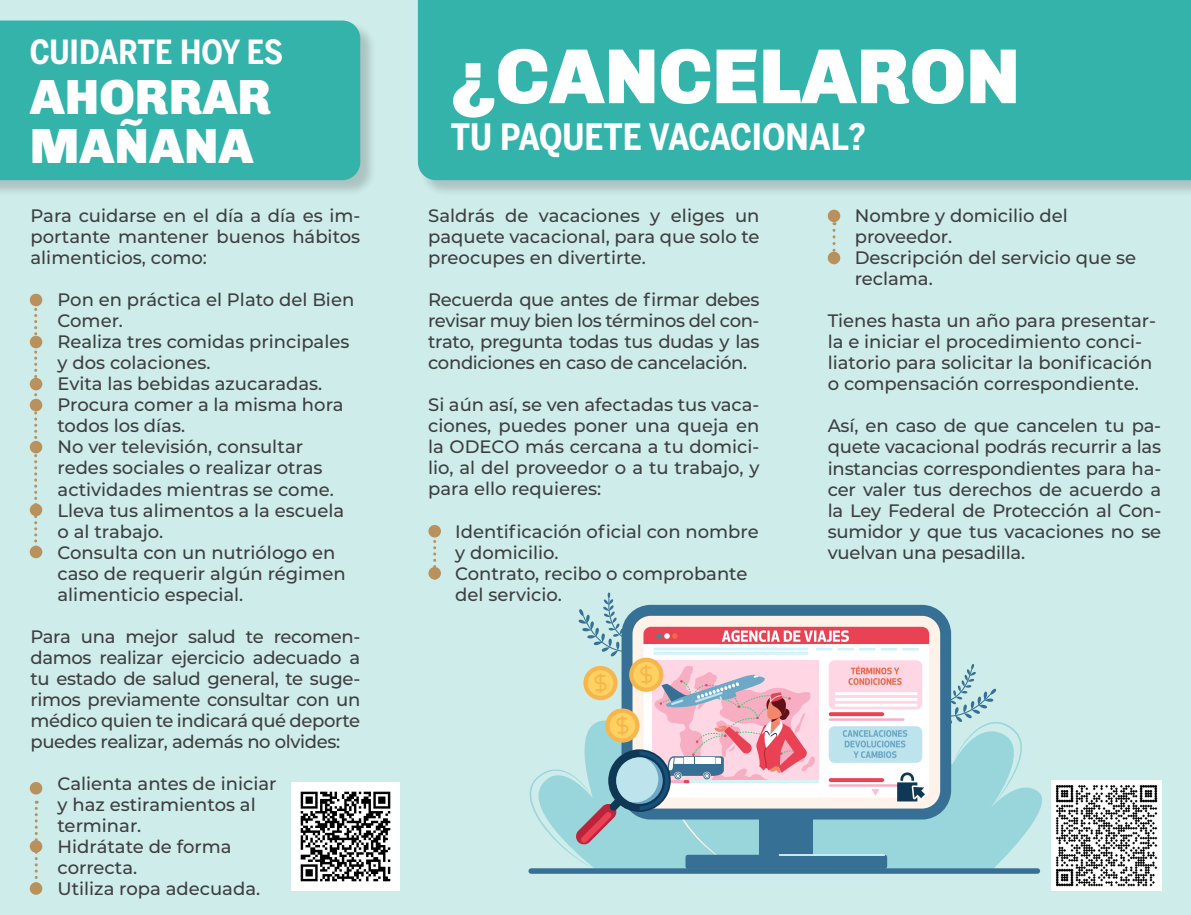
<style>
.page{position:relative;width:1191px;height:915px;background:#fff}
.page>*{position:absolute;margin:0;border:0;box-sizing:border-box;transform-origin:0 0}
.t1{font:900 78px "Chivo";color:#fff}
.t2{font:900 49.5px/49.5px "Chivo";color:#fff}
.t3{font:700 36px "Benton Sans Cond";color:#fff}
.t4{font:700 33px "Benton Sans Cond";letter-spacing:-.005em;color:#fff}
.t5{font:500 18px/21px "Montserrat";color:#3e3e3f}
</style>
<div class="page">
<div style="left:0;top:0;width:1191px;height:914px;background:#cdecea"></div>
<div style="left:418px;top:0;width:773px;height:197px;background:#231f20;opacity:.25"></div>
<div style="left:418px;top:0;width:773px;height:180px;background:#33b3aa"></div>
<div style="left:0;top:21px;width:377px;height:176px;background:#231f20;opacity:.25"></div>
<div style="left:0;top:21px;width:360px;height:159px;background:#33b3aa"></div>
<div style="left:30px;top:781px;width:12px;height:13px;background:#b9915d;border-radius:50%"></div>
<svg style="left:30px;top:839px;width:12px;height:13px"></svg>
<div style="left:30px;top:881px;width:12px;height:13px;background:#b9915d;border-radius:50%"></div>
<div style="left:30px;top:503px;width:12px;height:13px;background:#b9915d;border-radius:50%"></div>
<div style="left:30px;top:545px;width:12px;height:13px;background:#b9915d;border-radius:50%"></div>
<svg style="left:35px;top:800px;width:3px;height:83px"></svg>
<div style="left:30px;top:293px;width:12px;height:13px;background:#b9915d;border-radius:50%"></div>
<div style="left:30px;top:335px;width:12px;height:13px;background:#b9915d;border-radius:50%"></div>
<div style="left:30px;top:377px;width:12px;height:13px;background:#b9915d;border-radius:50%"></div>
<div style="left:30px;top:398px;width:12px;height:13px;background:#b9915d;border-radius:50%"></div>
<div style="left:30px;top:440px;width:12px;height:13px;background:#b9915d;border-radius:50%"></div>
<svg style="left:34px;top:306px;width:3px;height:240px"></svg>
<svg style="left:433px;top:537px;width:3px;height:29px"></svg>
<svg style="left:832px;top:222px;width:3px;height:29px"></svg>
<div style="left:428px;top:524px;width:13px;height:13px;background:#b9915d;border-radius:50%"></div>
<div style="left:428px;top:566px;width:13px;height:13px;background:#b9915d;border-radius:50%"></div>
<div style="left:827px;top:209px;width:13px;height:13px;background:#b9915d;border-radius:50%"></div>
<div style="left:827px;top:251px;width:13px;height:13px;background:#b9915d;border-radius:50%"></div>
<svg style="left:925px;top:787px;width:117px;height:81px;fill:#99d6db"></svg>
<svg style="left:945px;top:663px;width:77px;height:145px"></svg>
<div style="left:621px;top:604px;width:330px;height:215px;background:#367094;border-radius:29px"></div>
<div style="left:632px;top:615px;width:308px;height:193px;background:#fff2e8;border-radius:18px"></div>
<svg style="left:643px;top:644px;width:286px;height:153px;background:#fcfdfd"></svg>
<hr style="left:815px;top:647px;width:17px;height:3px;background:#d1f2f7">
<hr style="left:837px;top:647px;width:17px;height:3px;background:#d1f2f7">
<hr style="left:859px;top:647px;width:16px;height:3px;background:#d1f2f7">
<hr style="left:880px;top:647px;width:17px;height:3px;background:#d1f2f7">
<hr style="left:902px;top:647px;width:17px;height:3px;background:#d1f2f7">
<svg style="left:578px;top:592px;width:54px;height:65px"></svg>
<div style="left:528px;top:868px;width:512px;height:5px;background:#367094;border-radius:3px"></div>
<div style="left:652px;top:660px;width:166px;height:119px;background:#ffd6e3"></div>
<div style="left:828px;top:660px;width:94px;height:49px;background:#ffd6e3;border-radius:6px"></div>
<svg style="left:643px;top:626px;width:286px;height:18px;background:#eb6775"></svg>
<svg style="left:629px;top:657px;width:34px;height:34px"></svg>
<svg style="left:633px;top:661px;width:26px;height:26px"></svg>
<hr style="left:645px;top:664px;width:2px;height:20px;background:#f7b54d">
<svg style="left:529px;top:665px;width:396px;height:203px"></svg>
<hr style="left:621px;top:715px;width:2px;height:20px;background:#f7b54d">
<hr style="left:653px;top:647px;width:155px;height:3px;background:#d1f2f7">
<hr style="left:653px;top:651px;width:155px;height:3px;background:#d1f2f7">
<img style="left:292px;top:782px;width:108px;height:108px">
<img style="left:1051px;top:780px;width:110px;height:110px">
<h3 class="t4" style="left:30px;top:33px;width:255px">CUIDARTE HOY ES</h3>
<h2 class="t2" style="left:30px;top:70px;width:243px">AHORRAR<br>MAÑANA</h2>
<p class="t5" style="left:31px;top:204px;width:331px;text-align:justify">Para cuidarse en el día a día es im&shy;portante mantener buenos hábitos alimenticios, como:</p>
<p class="t5" style="left:58px;top:288px;width:298px;text-indent:-24px">• Pon en práctica el Plato del Bien<br>Comer.</p>
<p class="t5" style="left:58px;top:330px;width:293px;text-indent:-24px">• Realiza tres comidas principales y dos colaciones.</p>
<p class="t5" style="left:34px;top:372px;width:290px">• Evita las bebidas azucaradas.</p>
<p class="t5" style="left:58px;top:393px;width:288px;text-indent:-24px">• Procura comer a la misma hora todos los días.</p>
<p class="t5" style="left:58px;top:435px;width:278px;text-indent:-24px">• No ver televisión, consultar redes sociales o realizar otras actividades mientras se come.</p>
<p class="t5" style="left:58px;top:498px;width:288px;text-indent:-24px">• Lleva tus alimentos a la escuela o al trabajo.</p>
<p class="t5" style="left:58px;top:540px;width:290px;text-indent:-24px">• Consulta con un nutriólogo en caso de requerir algún régimen alimenticio especial.</p>
<p class="t5" style="left:31px;top:624px;width:331px;text-align:justify">Para una mejor salud te recomen&shy;damos realizar ejercicio adecuado a tu estado de salud general, te suge&shy;rimos previamente consultar con un médico quien te indicará qué deporte puedes realizar, además no olvides:</p>
<p class="t5" style="left:58px;top:771px;width:220px;text-indent:-24px">• Calienta antes de iniciar y haz estiramientos al terminar.</p>
<p class="t5" style="left:58px;top:835px;width:175px;text-indent:-24px">• Hidrátate de forma correcta.</p>
<p class="t5" style="left:34px;top:877px;width:228px">• Utiliza ropa adecuada.</p>
<h1 class="t1" style="left:451px;top:14px;width:571px">¿CANCELARON</h1>
<h3 class="t3" style="left:451px;top:115px;width:416px">TU PAQUETE VACACIONAL?</h3>
<p class="t5" style="left:428px;top:204px;width:333px;text-align:justify">Saldrás de vacaciones y eliges un paquete vacacional, para que solo te preocupes en divertirte.</p>
<p class="t5" style="left:428px;top:288px;width:333px;text-align:justify">Recuerda que antes de firmar debes revisar muy bien los términos del con&shy;trato, pregunta todas tus dudas y las condiciones en caso de cancelación.</p>
<p class="t5" style="left:428px;top:393px;width:333px;text-align:justify">Si aún así, se ven afectadas tus vaca&shy;ciones, puedes poner una queja en la ODECO más cercana a tu domici&shy;lio, al del proveedor o a tu trabajo, y para ello requieres:</p>
<p class="t5" style="left:455px;top:519px;width:305px;text-indent:-24px">• Identificación oficial con nombre y domicilio.</p>
<p class="t5" style="left:455px;top:561px;width:294px;text-indent:-24px">• Contrato, recibo o comprobante del servicio.</p>
<p class="t5" style="left:854px;top:204px;width:214px;text-indent:-24px">• Nombre y domicilio del proveedor.</p>
<p class="t5" style="left:854px;top:246px;width:283px;text-indent:-24px">• Descripción del servicio que se reclama.</p>
<p class="t5" style="left:827px;top:309px;width:330px">Tienes hasta un año para presentar&shy;la e iniciar el procedimiento conci&shy;liatorio para solicitar la bonificación o compensación correspondiente.</p>
<p class="t5" style="left:827px;top:414px;width:335px;text-align:justify">Así, en caso de que cancelen tu pa&shy;quete vacacional podrás recurrir a las instancias correspondientes para ha&shy;cer valer tus derechos de acuerdo a la Ley Federal de Protección al Con&shy;sumidor y que tus vacaciones no se vuelvan una pesadilla.</p>
</div>
